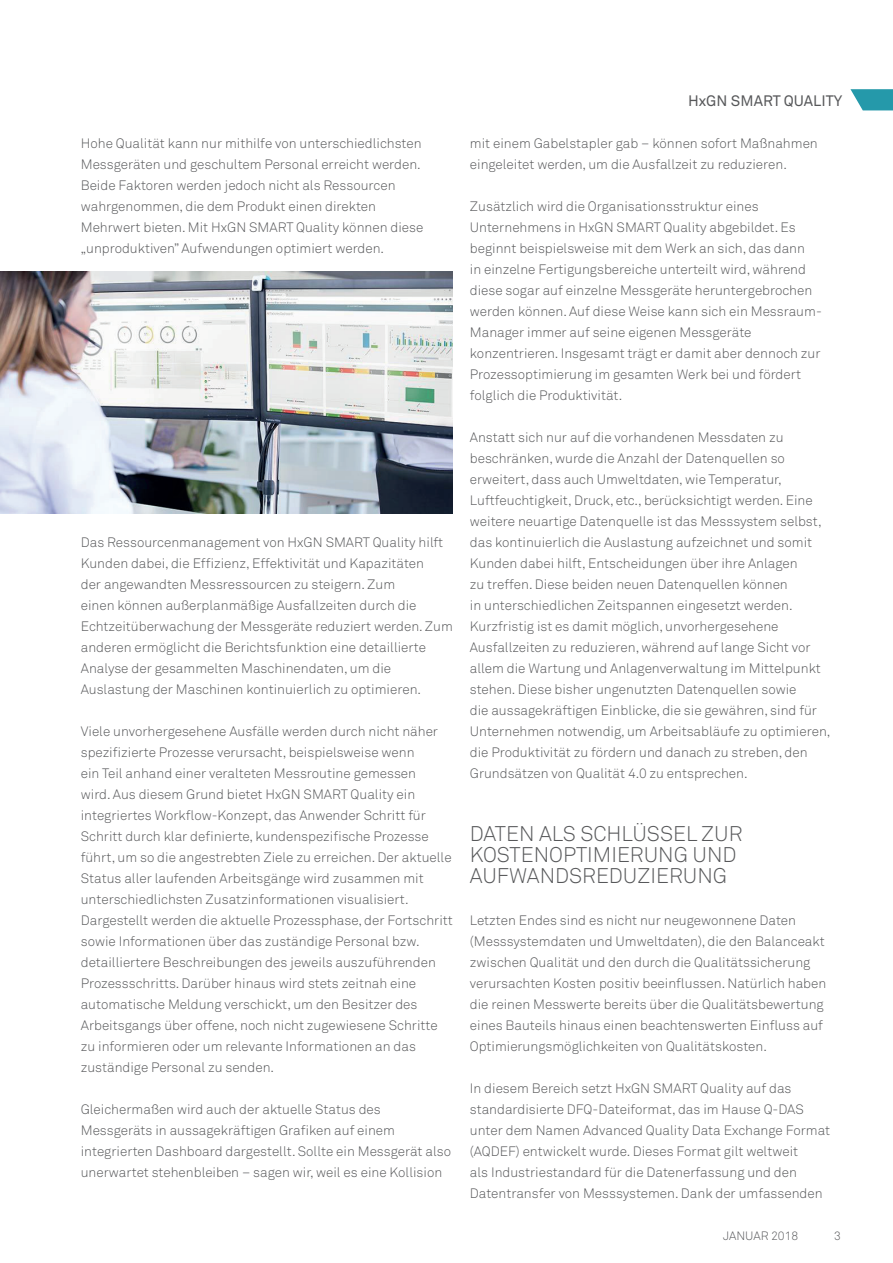
<style>
.page{position:relative;width:893px;height:1263px;background:#fff}
.page>*{position:absolute;margin:0;border:0;box-sizing:border-box;transform-origin:0 0}
.t1{font:21px/21px "Akkurat Light Pro";color:#57585a}
.t2{font:15px "Akkurat Pro";color:#57585a}
.t3{font:13.5px/21px "Akkurat Light Pro";color:#57585a}
.t4{font:12px "Akkurat Light Pro";color:#57585a}
</style>
<div class="page">
<img style="left:0;top:271px;width:453px;height:243px">
<svg style="left:850px;top:89px;width:43px;height:21px"></svg>
<p class="t3" style="left:81px;top:133px;width:344px">Hohe Qualität kann nur mithilfe von unterschiedlichsten Messgeräten und geschultem Personal erreicht werden.<br>Beide Faktoren werden jedoch nicht als Ressourcen wahrgenommen, die dem Produkt einen direkten Mehrwert bieten. Mit HxGN SMART Quality können diese „unproduktiven” Aufwendungen optimiert werden.</p>
<p class="t3" style="left:81px;top:532px;width:374px">Das Ressourcenmanagement von HxGN SMART Quality hilft Kunden dabei, die Effizienz, Effektivität und Kapazitäten<br>der angewandten Messressourcen zu steigern. Zum<br>einen können außerplanmäßige Ausfallzeiten durch die Echtzeitüberwachung der Messgeräte reduziert werden. Zum anderen ermöglicht die Berichtsfunktion eine detaillierte Analyse der gesammelten Maschinendaten, um die Auslastung der Maschinen kontinuierlich zu optimieren.</p>
<p class="t3" style="left:81px;top:721px;width:374px">Viele unvorhergesehene Ausfälle werden durch nicht näher spezifizierte Prozesse verursacht, beispielsweise wenn<br>ein Teil anhand einer veralteten Messroutine gemessen<br>wird. Aus diesem Grund bietet HxGN SMART Quality ein integriertes Workflow-Konzept, das Anwender Schritt für Schritt durch klar definierte, kundenspezifische Prozesse führt, um so die angestrebten Ziele zu erreichen. Der aktuelle Status aller laufenden Arbeitsgänge wird zusammen mit unterschiedlichsten Zusatzinformationen visualisiert.<br>Dargestellt werden die aktuelle Prozessphase, der Fortschritt sowie Informationen über das zuständige Personal bzw. detailliertere Beschreibungen des jeweils auszuführenden Prozessschritts. Darüber hinaus wird stets zeitnah eine automatische Meldung verschickt, um den Besitzer des Arbeitsgangs über offene, noch nicht zugewiesene Schritte zu informieren oder um relevante Informationen an das zuständige Personal zu senden.</p>
<p class="t3" style="left:81px;top:1099px;width:372px">Gleichermaßen wird auch der aktuelle Status des Messgeräts in aussagekräftigen Grafiken auf einem integrierten Dashboard dargestellt. Sollte ein Messgerät also unerwartet stehenbleiben – sagen wir, weil es eine Kollision</p>
<p class="t2" style="left:688px;top:92px;width:156px">HxGN SMART QUALITY</p>
<p class="t3" style="left:470px;top:133px;width:349px">mit einem Gabelstapler gab – können sofort Maßnahmen eingeleitet werden, um die Ausfallzeit zu reduzieren.</p>
<p class="t3" style="left:470px;top:196px;width:353px">Zusätzlich wird die Organisationsstruktur eines Unternehmens in HxGN SMART Quality abgebildet. Es beginnt beispielsweise mit dem Werk an sich, das dann<br>in einzelne Fertigungsbereiche unterteilt wird, während diese sogar auf einzelne Messgeräte heruntergebrochen werden können. Auf diese Weise kann sich ein Messraum-Manager immer auf seine eigenen Messgeräte konzentrieren. Insgesamt trägt er damit aber dennoch zur Prozessoptimierung im gesamten Werk bei und fördert folglich die Produktivität.</p>
<p class="t3" style="left:470px;top:427px;width:362px">Anstatt sich nur auf die vorhandenen Messdaten zu beschränken, wurde die Anzahl der Datenquellen so erweitert, dass auch Umweltdaten, wie Temperatur, Luftfeuchtigkeit, Druck, etc., berücksichtigt werden. Eine weitere neuartige Datenquelle ist das Messsystem selbst, das kontinuierlich die Auslastung aufzeichnet und somit Kunden dabei hilft, Entscheidungen über ihre Anlagen<br>zu treffen. Diese beiden neuen Datenquellen können<br>in unterschiedlichen Zeitspannen eingesetzt werden.<br>Kurzfristig ist es damit möglich, unvorhergesehene Ausfallzeiten zu reduzieren, während auf lange Sicht vor allem die Wartung und Anlagenverwaltung im Mittelpunkt stehen. Diese bisher ungenutzten Datenquellen sowie<br>die aussagekräftigen Einblicke, die sie gewähren, sind für Unternehmen notwendig, um Arbeitsabläufe zu optimieren, die Produktivität zu fördern und danach zu streben, den Grundsätzen von Qualität 4.0 zu entsprechen.</p>
<h1 class="t1" style="left:470px;top:824px;width:274px">DATEN ALS SCHLÜSSEL ZUR<br>KOSTENOPTIMIERUNG UND<br>AUFWANDSREDUZIERUNG</h1>
<p class="t3" style="left:470px;top:910px;width:358px">Letzten Endes sind es nicht nur neugewonnene Daten (Messsystemdaten und Umweltdaten), die den Balanceakt zwischen Qualität und den durch die Qualitätssicherung verursachten Kosten positiv beeinflussen. Natürlich haben die reinen Messwerte bereits über die Qualitätsbewertung eines Bauteils hinaus einen beachtenswerten Einfluss auf Optimierungsmöglichkeiten von Qualitätskosten.</p>
<p class="t3" style="left:470px;top:1078px;width:362px">In diesem Bereich setzt HxGN SMART Quality auf das standardisierte DFQ-Dateiformat, das im Hause Q-DAS unter dem Namen Advanced Quality Data Exchange Format (AQDEF) entwickelt wurde. Dieses Format gilt weltweit<br>als Industriestandard für die Datenerfassung und den Datentransfer von Messsystemen. Dank der umfassenden</p>
<p class="t4" style="left:723px;top:1229px;width:77px">JANUAR 2018</p>
<p class="t4" style="left:834px;top:1229px;width:8px">3</p>
</div>
